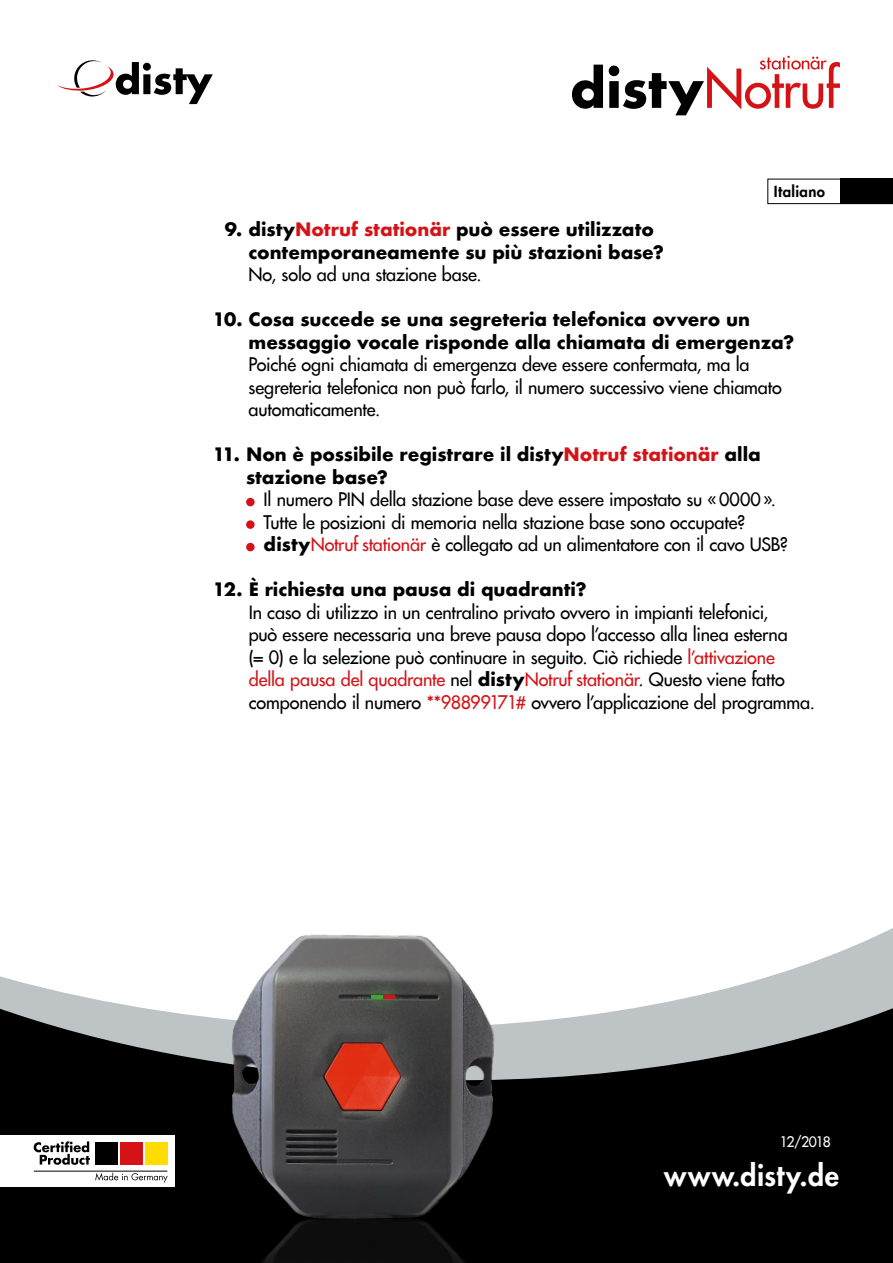
<style>
.page{position:relative;width:893px;height:1263px;background:#fff}
.page>*{position:absolute;margin:0;border:0;box-sizing:border-box;transform-origin:0 0}
.t1{font:800 28.5px "Futura";letter-spacing:.025em;color:#fff}
.t2{font:18px/22.5px "Futura";letter-spacing:-.01em;color:#000}
.t3{font:700 18px/22.5px "Futura";color:#000}
.t4{font:800 15px "Futura";letter-spacing:.025em;color:#000}
.t5{font:14.1px "Futura";letter-spacing:-.08em;color:#fff}
.s1{color:#d51317}
.s2{font-weight:700}
</style>
<div class="page">
<div style="left:0;top:1093px;width:893px;height:170px;background:#000"></div>
<svg style="left:0;top:928px;width:893px;height:165px"></svg>
<svg style="left:57px;top:60px;width:156px;height:44px"></svg>
<div style="left:0;top:1135px;width:175px;height:51px;background:#fff"></div>
<div style="left:246px;top:498px;width:9px;height:8px;background:#d51317;border-radius:50%"></div>
<div style="left:246px;top:520px;width:9px;height:9px;background:#d51317;border-radius:50%"></div>
<div style="left:246px;top:543px;width:9px;height:8px;background:#d51317;border-radius:50%"></div>
<img style="left:34px;top:928px;width:630px;height:335px">
<svg style="left:359px;top:981px;width:49px;height:32px"></svg>
<hr style="left:372px;top:995px;width:11px;height:4px;background:#3fa535">
<hr style="left:383px;top:995px;width:12px;height:4px;background:#d51317">
<svg style="left:572px;top:56px;width:268px;height:59px"></svg>
<svg style="left:767px;top:179px;width:74px;height:25px"></svg>
<div style="left:841px;top:179px;width:52px;height:25px;background:#000"></div>
<p class="t4" style="left:774px;top:184px;width:53px">Italiano</p>
<p class="t3" style="left:248px;top:218px;width:417px;text-indent:-23px">9. disty<span class="s1">Notruf stationär</span> può essere utilizzato contemporaneamente su più stazioni base?</p>
<p class="t2" style="left:248px;top:265px;width:235px">No, solo ad una stazione base.</p>
<p class="t3" style="left:249px;top:308px;width:547px;text-indent:-36px">10. Cosa succede se una segreteria telefonica ovvero un messaggio vocale risponde alla chiamata di emergenza?</p>
<p class="t2" style="left:249px;top:355px;width:535px">Poiché ogni chiamata di emergenza deve essere confermata, ma la segreteria telefonica non può farlo, il numero successivo viene chiamato automaticamente.</p>
<p class="t3" style="left:246px;top:443px;width:516px;text-indent:-33px">11. Non è possibile registrare il disty<span class="s1">Notruf stationär</span> alla stazione base?</p>
<p class="t2" style="left:264px;top:490px;width:526px">Il numero PIN della stazione base deve essere impostato su «0000».<br>Tutte le posizioni di memoria nella stazione base sono occupate? <span class="s2">disty</span><span class="s1">Notruf stationär</span> è collegato ad un alimentatore con il cavo USB?</p>
<p class="t3" style="left:213px;top:578px;width:375px">12. È richiesta una pausa di quadranti?</p>
<p class="t2" style="left:249px;top:602px;width:568px">In caso di utilizzo in un centralino privato ovvero in impianti telefonici,<br>può essere necessaria una breve pausa dopo l’accesso alla linea esterna<br>(= 0) e la selezione può continuare in seguito. Ciò richiede <span class="s1">l’attivazione della pausa del quadrante</span> nel <span class="s2">disty</span><span class="s1">Notruf stationär</span>. Questo viene fatto componendo il numero <span class="s1">**98899171#</span> ovvero l’applicazione del programma.</p>
<p class="t5" style="left:780px;top:1134px;width:53px">12/2018</p>
<h1 class="t1" style="left:664px;top:1162px;width:176px">www.disty.de</h1>
</div>
